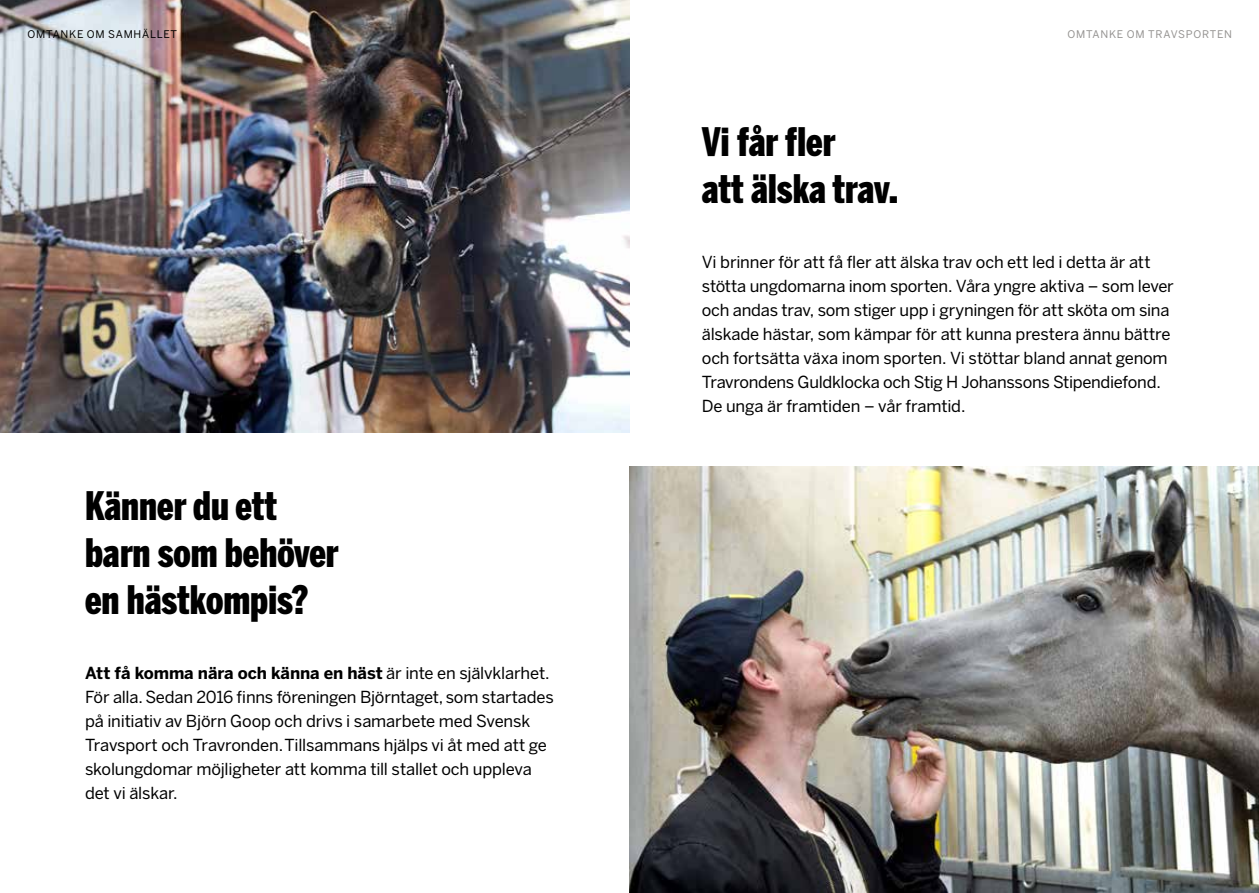
<style>
.page{position:relative;width:1259px;height:893px;background:#fff}
.page>*{position:absolute;margin:0;border:0;box-sizing:border-box;transform-origin:0 0}
.t1{font:900 extra-condensed 39px/46.8px "Benton Sans";color:#000}
.t2{font:16.5px/24px "Benton Sans";letter-spacing:-.015em;color:#000}
.t3{font:10.5px "Benton Sans";letter-spacing:.07em;color:#949290}
.t4{font:10.5px "Benton Sans";letter-spacing:.07em;color:#000}
.s1{font-weight:700}
</style>
<div class="page">
<img style="left:0;top:0;width:629px;height:432px">
<img style="left:629px;top:466px;width:630px;height:427px">
<p class="t4" style="left:28px;top:28px;width:151px">OMTANKE OM SAMHÄLLET</p>
<p class="t3" style="left:1067px;top:28px;width:166px">OMTANKE OM TRAVSPORTEN</p>
<h1 class="t1" style="left:702px;top:119px;width:198px">Vi får fler<br>att älska trav.</h1>
<h1 class="t1" style="left:85px;top:482px;width:255px">Känner du ett barn som behöver en hästkompis?</h1>
<p class="t2" style="left:85px;top:661px;width:470px"><span class="s1">Att få komma nära och känna en häst</span> är inte en självklarhet.<br>För alla. Sedan 2016 finns föreningen Björntaget, som startades på initiativ av Björn Goop och drivs i samarbete med Svensk Travsport och Travronden. Tillsammans hjälps vi åt med att ge skolungdomar möjligheter att komma till stallet och uppleva det vi älskar.</p>
<p class="t2" style="left:702px;top:250px;width:473px">Vi brinner för att få fler att älska trav och ett led i detta är att stötta ungdomarna inom sporten. Våra yngre aktiva – som lever och andas trav, som stiger upp i gryningen för att sköta om sina älskade hästar, som kämpar för att kunna prestera ännu bättre och fortsätta växa inom sporten. Vi stöttar bland annat genom Travrondens Guldklocka och Stig H Johanssons Stipendiefond.<br>De unga är framtiden – vår framtid.</p>
</div>
